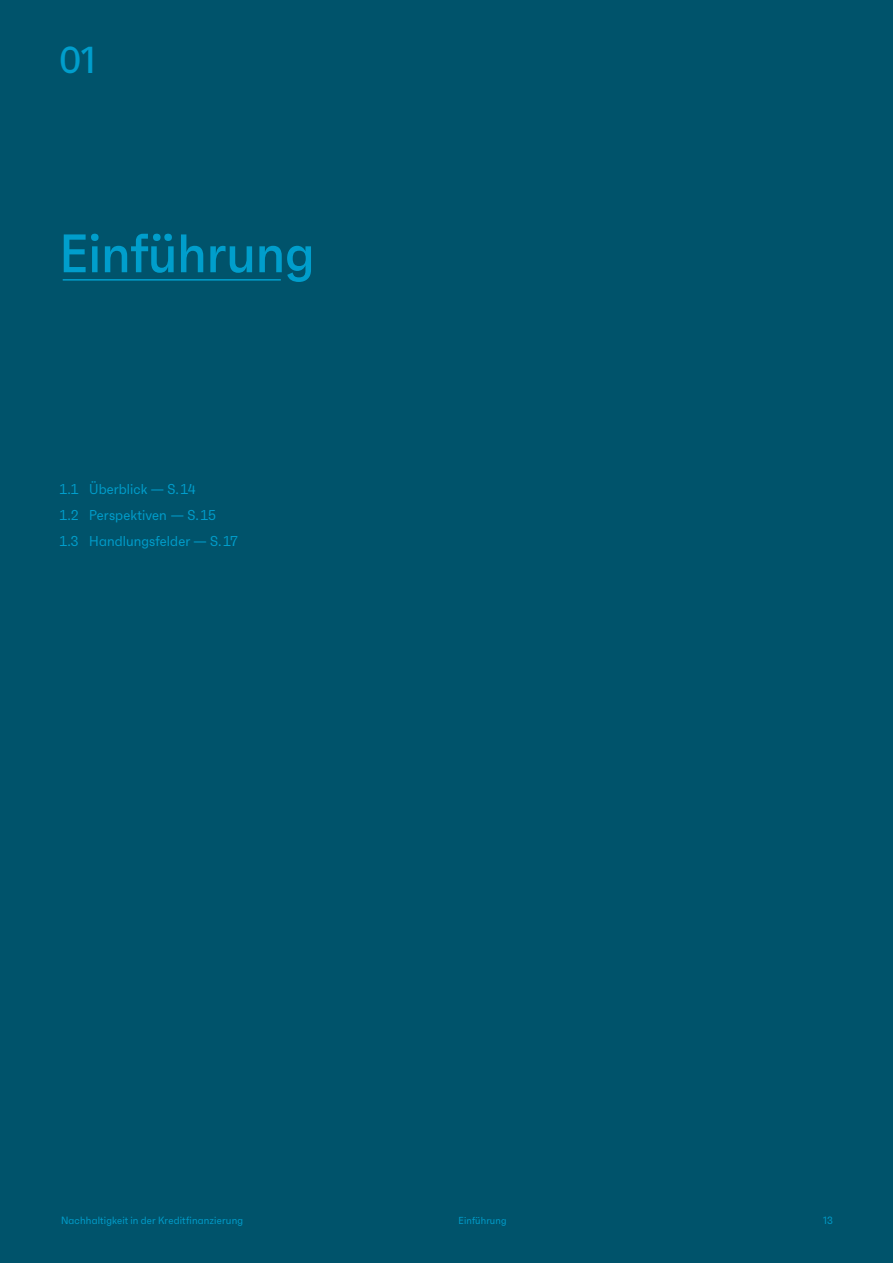
<style>
.page{position:relative;width:893px;height:1263px;background:#00536b}
.page>*{position:absolute;margin:0;border:0;box-sizing:border-box;transform-origin:0 0}
.t1{font:500 54px "Faktum Con";color:#009ecc}
.t2{font:500 37.5px "Faktum Con";color:#009ecc}
.t3{font:14.25px/26px "Faktum Con";letter-spacing:.005em;color:#009ecc}
.t4{font:10.5px "Faktum Con Regular 2";letter-spacing:.015em;color:#009ecc}
.t5{font:10.5px "Faktum Con";color:#009ecc}
.t6{font:10.2px "Faktum Con";letter-spacing:.01em;color:#009ecc}
</style>
<div class="page">
<hr style="left:63px;top:279px;width:218px;height:2px;background:#009ecc">
<h2 class="t2" style="left:60px;top:37px;width:37px">01</h2>
<h1 class="t1" style="left:60px;top:220px;width:257px">Einführung</h1>
<p class="t3" style="left:60px;top:476px;width:180px">1.1 Überblick — S. 14<br>1.2 Perspektiven — S. 15<br>1.3 Handlungsfelder — S. 17</p>
<p class="t4" style="left:61px;top:1214px;width:184px">Nachhaltigkeit in der Kreditfinanzierung</p>
<p class="t6" style="left:459px;top:1214px;width:49px">Einführung</p>
<p class="t5" style="left:823px;top:1214px;width:11px">13</p>
</div>
